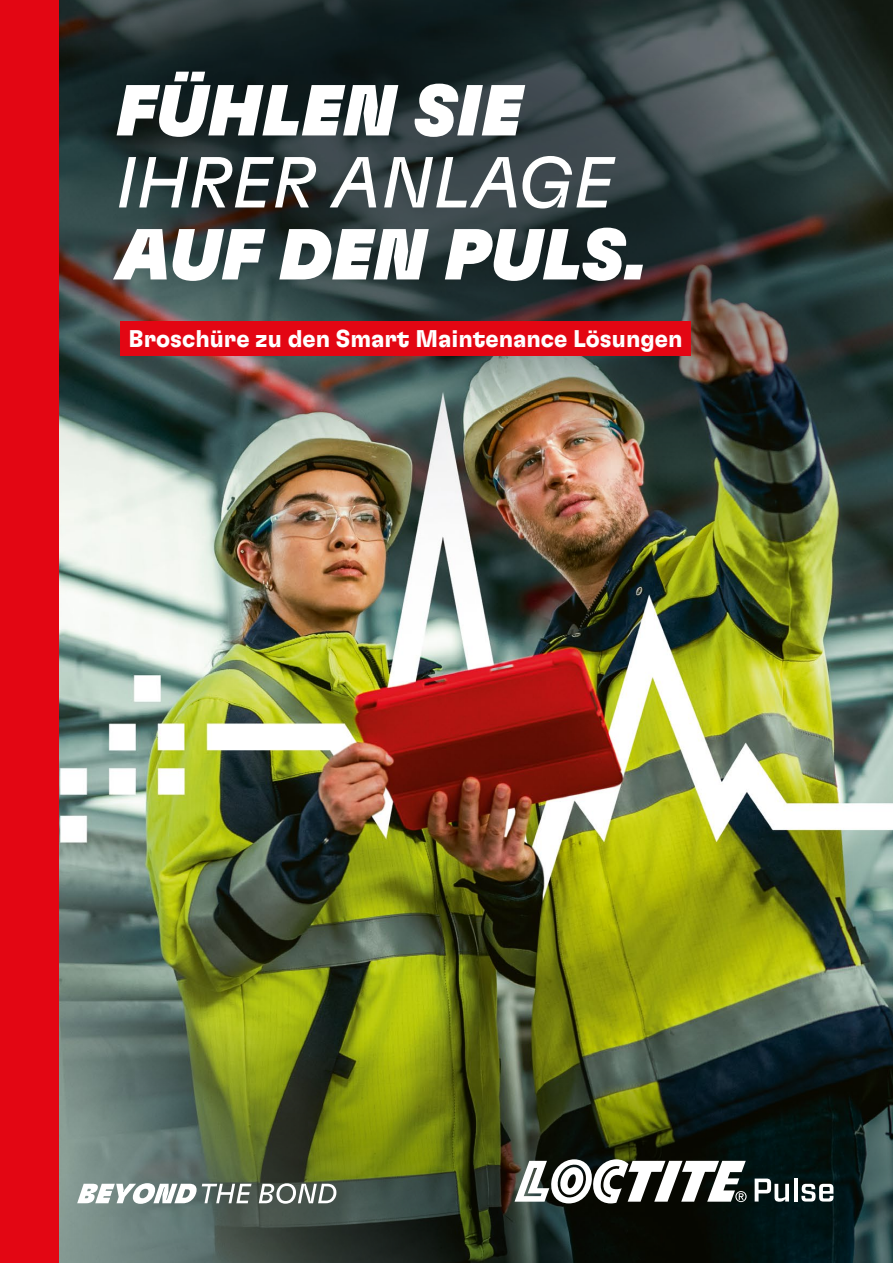
<style>
.page{position:relative;width:893px;height:1263px;background:#e30613}
.page>*{position:absolute;margin:0;border:0;box-sizing:border-box;transform-origin:0 0}
.t1{font:72px "Henkel GT Flexa Bl It";color:#fff}
.t2{font:italic 72px "Henkel GT Flexa";color:#fff}
.t3{font:700 24px "Henkel GT Flexa";color:#fff}
</style>
<div class="page">
<img style="left:60px;top:491px;width:833px;height:519px">
<img style="left:60px;top:0;width:833px;height:491px">
<svg style="left:262px;top:1007px;width:631px;height:256px;background:#293721"></svg>
<svg style="left:60px;top:1010px;width:425px;height:253px;background:#62723f"></svg>
<div style="left:120px;top:321px;width:571px;height:35px;background:#e30613"></div>
<svg style="left:514px;top:1159px;width:233px;height:44px;background:#919491"></svg>
<svg style="left:755px;top:1178px;width:34px;height:24px"></svg>
<hr style="left:794px;top:1177px;width:3px;height:24px;background:#fff">
<svg style="left:801px;top:1184px;width:32px;height:17px"></svg>
<svg style="left:77px;top:1183px;width:175px;height:21px;background:#afb8b5"></svg>
<svg style="left:259px;top:1183px;width:77px;height:21px;background:#8b928e"></svg>
<h1 class="t1" style="left:116px;top:65px;width:408px">FÜHLEN SIE</h1>
<h1 class="t2" style="left:116px;top:138px;width:499px">IHRER ANLAGE</h1>
<h1 class="t1" style="left:116px;top:209px;width:533px">AUF DEN PULS.</h1>
<p class="t3" style="left:129px;top:323px;width:555px">Broschüre zu den Smart Maintenance Lösungen</p>
</div>
